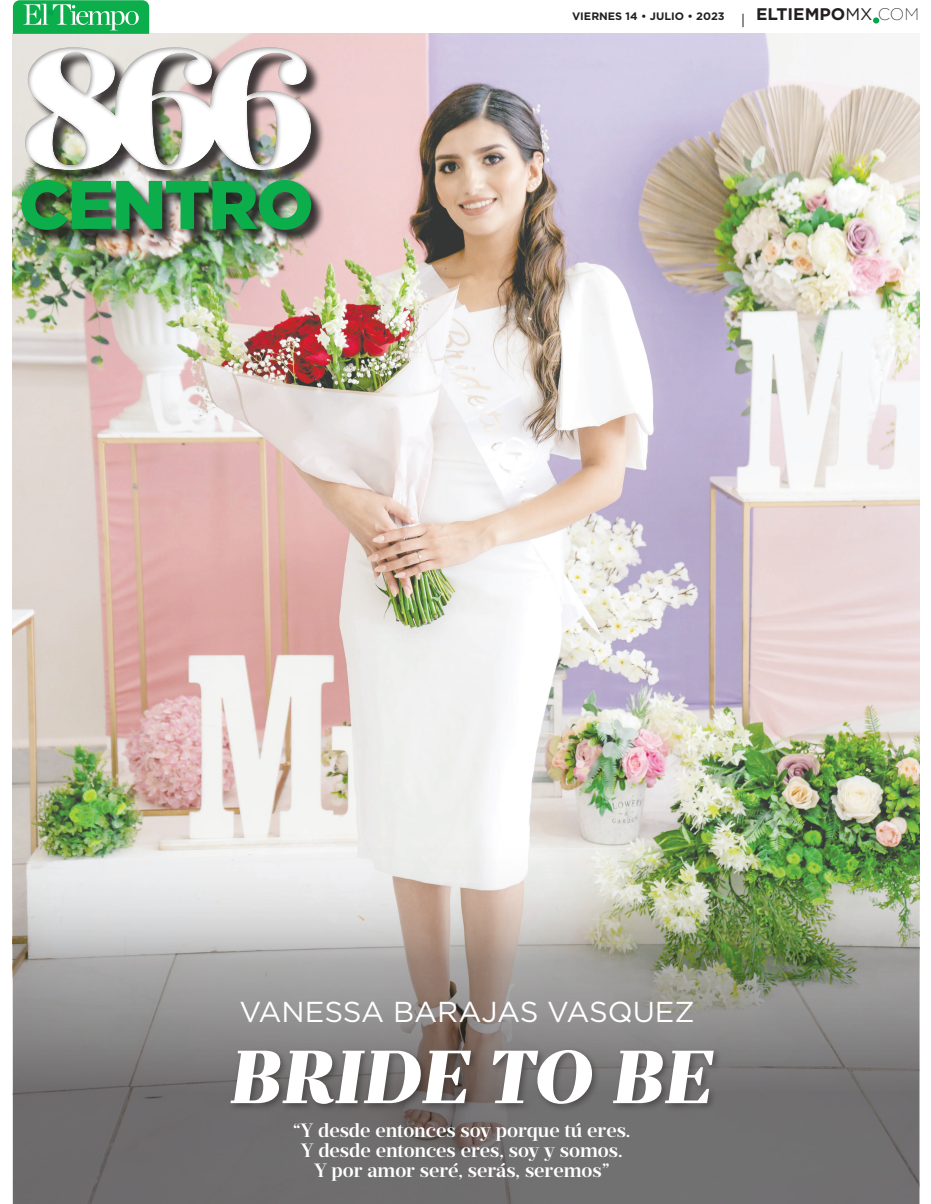
<style>
.page{position:relative;width:931px;height:1204px;background:#fff}
.page>*{position:absolute;margin:0;border:0;box-sizing:border-box;transform-origin:0 0}
.t1{font:900 170.5px "Prumo Deck";color:#fff}
.t2{font:italic 900 74.88px "Prumo Deck";letter-spacing:-.005em;color:#fff}
.t3{font:900 68.38px "Gotham";letter-spacing:-.03em;color:#0cae4c}
.t4{font:28.88px "Gotham";color:#fff}
.t5{font:600 19.25px/20.1px "Prumo Deck";color:#fff;text-align:center}
.t6{font:700 16.75px "Gotham";color:#231f20}
.t7{font:700 10.75px "Gotham";color:#231f20}
.s1{font-weight:400}
.s2{font-weight:200}
</style>
<div class="page">
<img style="left:13px;top:34px;width:906px;height:773px">
<svg style="left:13px;top:0;width:136px;height:4px"></svg>
<div style="left:23px;top:49px;width:303px;height:196px;background:#231f20;opacity:.86"></div>
<div style="left:20px;top:178px;width:296px;height:57px;background:#231f20;opacity:.45"></div>
<div style="left:0;top:4px;width:512px;height:225px;background:#231f20;opacity:.45"></div>
<div style="left:873px;top:17px;width:6px;height:7px;background:#00a54f;border-radius:50%"></div>
<div style="left:47px;top:10px;width:7px;height:6px;background:#00a54f;border-radius:50%"></div>
<svg style="left:742px;top:14px;width:1px;height:13px"></svg>
<img style="left:13px;top:807px;width:906px;height:397px">
<div style="left:227px;top:1047px;width:495px;height:66px;background:#231f20;opacity:.45"></div>
<h1 class="t1" style="left:19px;top:5px;width:300px">866</h1>
<h3 class="t3" style="left:19px;top:158px;width:296px">CENTRO</h3>
<p class="t7" style="left:572px;top:9px;width:154px">VIERNES 14 • JULIO • 2023</p>
<p class="t6" style="left:756px;top:3px;width:164px">ELTIEMPO<span class="s1">MX</span> <span class="s2">COM</span></p>
<h3 class="t4" style="left:239px;top:993px;width:457px">VANESSA BARAJAS VASQUEZ</h3>
<h2 class="t2" style="left:230px;top:1031px;width:484px">BRIDE TO BE</h2>
<p class="t5" style="left:293px;top:1120px;width:338px">“Y desde entonces soy porque tú eres.<br>Y desde entonces eres, soy y somos.<br>Y por amor seré, serás, seremos”</p>
</div>
